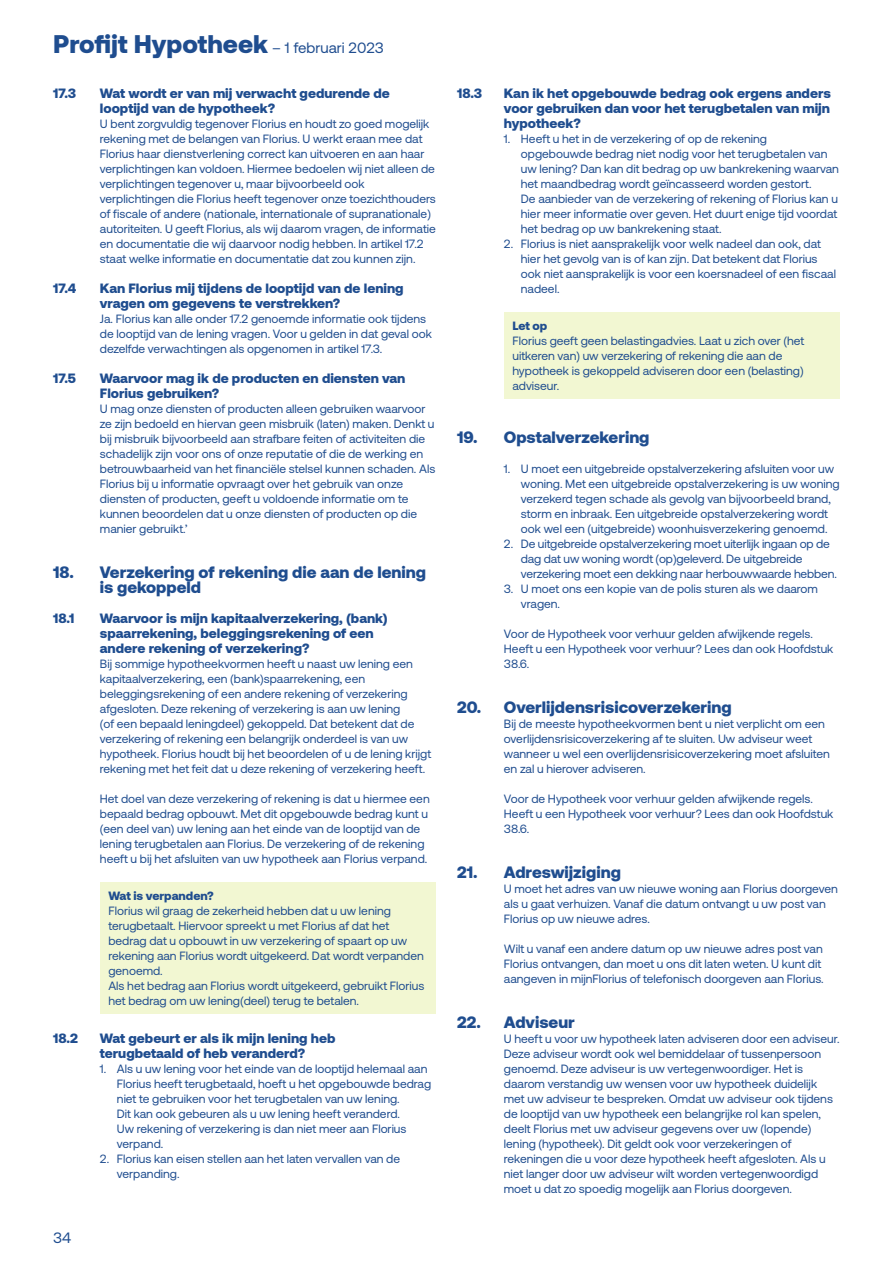
<style>
.page{position:relative;width:893px;height:1263px;background:#fff}
.page>*{position:absolute;margin:0;border:0;box-sizing:border-box;transform-origin:0 0}
.t1{font:900 25.5px "Aeonik";color:#1f4d8f}
.t2{font:900 16.5px/15px "Aeonik";color:#1f4d8f}
.t3{font:15px "Aeonik";color:#1f4d8f}
.t4{font:900 13.5px/15px "Aeonik";color:#1f4d8f}
.t5{font:12px/15px "Aeonik";color:#1f4d8f}
.t6{font:900 12px "Aeonik";color:#1f4d8f}
.s1{font-weight:400;font-size:15px}
</style>
<div class="page">
<div style="left:100px;top:882px;width:336px;height:131px;background:#f2f7d2"></div>
<div style="left:504px;top:312px;width:336px;height:86px;background:#f2f7d2"></div>
<h1 class="t1" style="left:53px;top:29px;width:332px">Profijt Hypotheek <span class="s1">– 1 februari 2023</span></h1>
<p class="t4" style="left:53px;top:86px;width:24px">17.3</p>
<p class="t4" style="left:100px;top:86px;width:291px">Wat wordt er van mij verwacht gedurende de looptijd van de hypotheek?</p>
<p class="t5" style="left:100px;top:117px;width:337px">U bent zorgvuldig tegenover Florius en houdt zo goed mogelijk rekening met de belangen van Florius. U werkt eraan mee dat Florius haar dienstverlening correct kan uitvoeren en aan haar verplichtingen kan voldoen. Hiermee bedoelen wij niet alleen de verplichtingen tegenover u, maar bijvoorbeeld ook verplichtingen die Florius heeft tegenover onze toezichthouders of fiscale of andere (nationale, internationale of supranationale) autoriteiten. U geeft Florius, als wij daarom vragen, de informatie en documentatie die wij daarvoor nodig hebben. In artikel 17.2 staat welke informatie en documentatie dat zou kunnen zijn.</p>
<p class="t4" style="left:53px;top:281px;width:25px">17.4</p>
<p class="t4" style="left:100px;top:281px;width:305px">Kan Florius mij tijdens de looptijd van de lening vragen om gegevens te verstrekken?</p>
<p class="t5" style="left:100px;top:312px;width:334px">Ja. Florius kan alle onder 17.2 genoemde informatie ook tijdens de looptijd van de lening vragen. Voor u gelden in dat geval ook dezelfde verwachtingen als opgenomen in artikel 17.3.</p>
<p class="t4" style="left:53px;top:371px;width:24px">17.5</p>
<p class="t4" style="left:100px;top:371px;width:307px">Waarvoor mag ik de producten en diensten van<br>Florius gebruiken?</p>
<p class="t5" style="left:100px;top:402px;width:337px">U mag onze diensten of producten alleen gebruiken waarvoor ze zijn bedoeld en hiervan geen misbruik (laten) maken. Denkt u bij misbruik bijvoorbeeld aan strafbare feiten of activiteiten die schadelijk zijn voor ons of onze reputatie of die de werking en betrouwbaarheid van het financiële stelsel kunnen schaden. Als Florius bij u informatie opvraagt over het gebruik van onze diensten of producten, geeft u voldoende informatie om te kunnen beoordelen dat u onze diensten of producten op die manier gebruikt.’</p>
<h2 class="t2" style="left:100px;top:565px;width:328px;text-indent:-47px">18. Verzekering of rekening die aan de lening is gekoppeld</h2>
<p class="t4" style="left:53px;top:611px;width:23px">18.1</p>
<p class="t4" style="left:100px;top:611px;width:289px">Waarvoor is mijn kapitaalverzekering, (bank) spaarrekening, beleggingsrekening of een andere rekening of verzekering?</p>
<p class="t5" style="left:100px;top:657px;width:333px">Bij sommige hypotheekvormen heeft u naast uw lening een kapitaalverzekering, een (bank)spaarrekening, een beleggingsrekening of een andere rekening of verzekering afgesloten. Deze rekening of verzekering is aan uw lening<br>(of een bepaald leningdeel) gekoppeld. Dat betekent dat de verzekering of rekening een belangrijk onderdeel is van uw hypotheek. Florius houdt bij het beoordelen of u de lening krijgt rekening met het feit dat u deze rekening of verzekering heeft.</p>
<p class="t5" style="left:100px;top:792px;width:331px">Het doel van deze verzekering of rekening is dat u hiermee een bepaald bedrag opbouwt. Met dit opgebouwde bedrag kunt u (een deel van) uw lening aan het einde van de looptijd van de lening terugbetalen aan Florius. De verzekering of de rekening heeft u bij het afsluiten van uw hypotheek aan Florius verpand.</p>
<p class="t6" style="left:108px;top:888px;width:107px">Wat is verpanden?</p>
<p class="t5" style="left:108px;top:903px;width:317px">Florius wil graag de zekerheid hebben dat u uw lening terugbetaalt. Hiervoor spreekt u met Florius af dat het bedrag dat u opbouwt in uw verzekering of spaart op uw rekening aan Florius wordt uitgekeerd. Dat wordt verpanden genoemd.<br>Als het bedrag aan Florius wordt uitgekeerd, gebruikt Florius het bedrag om uw lening(deel) terug te betalen.</p>
<p class="t4" style="left:53px;top:1031px;width:26px">18.2</p>
<p class="t4" style="left:100px;top:1031px;width:237px">Wat gebeurt er als ik mijn lening heb terugbetaald of heb veranderd?</p>
<p class="t5" style="left:117px;top:1062px;width:316px;text-indent:-17px">1. Als u uw lening voor het einde van de looptijd helemaal aan Florius heeft terugbetaald, hoeft u het opgebouwde bedrag niet te gebruiken voor het terugbetalen van uw lening.<br>Dit kan ook gebeuren als u uw lening heeft veranderd.<br>Uw rekening of verzekering is dan niet meer aan Florius verpand.</p>
<p class="t5" style="left:117px;top:1152px;width:285px;text-indent:-17px">2. Florius kan eisen stellen aan het laten vervallen van de verpanding.</p>
<p class="t3" style="left:53px;top:1229px;width:20px">34</p>
<p class="t4" style="left:457px;top:86px;width:26px">18.3</p>
<p class="t4" style="left:504px;top:86px;width:329px;text-align:justify">Kan ik het opgebouwde bedrag ook ergens anders voor gebruiken dan voor het terugbetalen van mijn hypotheek?</p>
<p class="t5" style="left:521px;top:132px;width:320px;text-indent:-17px">1. Heeft u het in de verzekering of op de rekening opgebouwde bedrag niet nodig voor het terugbetalen van uw lening? Dan kan dit bedrag op uw bankrekening waarvan het maandbedrag wordt geïncasseerd worden gestort.<br>De aanbieder van de verzekering of rekening of Florius kan u hier meer informatie over geven. Het duurt enige tijd voordat het bedrag op uw bankrekening staat.</p>
<p class="t5" style="left:521px;top:237px;width:317px;text-indent:-17px">2. Florius is niet aansprakelijk voor welk nadeel dan ook, dat hier het gevolg van is of kan zijn. Dat betekent dat Florius ook niet aansprakelijk is voor een koersnadeel of een fiscaal nadeel.</p>
<p class="t6" style="left:512px;top:318px;width:36px">Let op</p>
<p class="t5" style="left:512px;top:333px;width:293px">Florius geeft geen belastingadvies. Laat u zich over (het uitkeren van) uw verzekering of rekening die aan de hypotheek is gekoppeld adviseren door een (belasting) adviseur.</p>
<h2 class="t2" style="left:457px;top:430px;width:194px">19. Opstalverzekering</h2>
<p class="t5" style="left:521px;top:462px;width:320px;text-indent:-17px">1. U moet een uitgebreide opstalverzekering afsluiten voor uw woning. Met een uitgebreide opstalverzekering is uw woning verzekerd tegen schade als gevolg van bijvoorbeeld brand, storm en inbraak. Een uitgebreide opstalverzekering wordt ook wel een (uitgebreide) woonhuisverzekering genoemd.</p>
<p class="t5" style="left:521px;top:537px;width:318px;text-indent:-17px">2. De uitgebreide opstalverzekering moet uiterlijk ingaan op de dag dat uw woning wordt (op)geleverd. De uitgebreide verzekering moet een dekking naar herbouwwaarde hebben.</p>
<p class="t5" style="left:521px;top:582px;width:299px;text-indent:-17px">3. U moet ons een kopie van de polis sturen als we daarom vragen.</p>
<p class="t5" style="left:504px;top:627px;width:331px">Voor de Hypotheek voor verhuur gelden afwijkende regels.<br>Heeft u een Hypotheek voor verhuur? Lees dan ook Hoofdstuk<br>38.6.</p>
<h2 class="t2" style="left:457px;top:700px;width:276px">20. Overlijdensrisicoverzekering</h2>
<p class="t5" style="left:504px;top:717px;width:328px">Bij de meeste hypotheekvormen bent u niet verplicht om een overlijdensrisicoverzekering af te sluiten. Uw adviseur weet wanneer u wel een overlijdensrisicoverzekering moet afsluiten en zal u hierover adviseren.</p>
<p class="t5" style="left:504px;top:792px;width:331px">Voor de Hypotheek voor verhuur gelden afwijkende regels.<br>Heeft u een Hypotheek voor verhuur? Lees dan ook Hoofdstuk<br>38.6.</p>
<h2 class="t2" style="left:457px;top:865px;width:165px">21. Adreswijziging</h2>
<p class="t5" style="left:504px;top:882px;width:335px">U moet het adres van uw nieuwe woning aan Florius doorgeven als u gaat verhuizen. Vanaf die datum ontvangt u uw post van<br>Florius op uw nieuwe adres.</p>
<p class="t5" style="left:504px;top:942px;width:321px">Wilt u vanaf een andere datum op uw nieuwe adres post van<br>Florius ontvangen, dan moet u ons dit laten weten. U kunt dit aangeven in mijnFlorius of telefonisch doorgeven aan Florius.</p>
<h2 class="t2" style="left:457px;top:1015px;width:119px">22. Adviseur</h2>
<p class="t5" style="left:504px;top:1032px;width:337px">U heeft u voor uw hypotheek laten adviseren door een adviseur.<br>Deze adviseur wordt ook wel bemiddelaar of tussenpersoon genoemd. Deze adviseur is uw vertegenwoordiger. Het is daarom verstandig uw wensen voor uw hypotheek duidelijk met uw adviseur te bespreken. Omdat uw adviseur ook tijdens de looptijd van uw hypotheek een belangrijke rol kan spelen, deelt Florius met uw adviseur gegevens over uw (lopende) lening (hypotheek). Dit geldt ook voor verzekeringen of rekeningen die u voor deze hypotheek heeft afgesloten. Als u niet langer door uw adviseur wilt worden vertegenwoordigd moet u dat zo spoedig mogelijk aan Florius doorgeven.</p>
</div>
